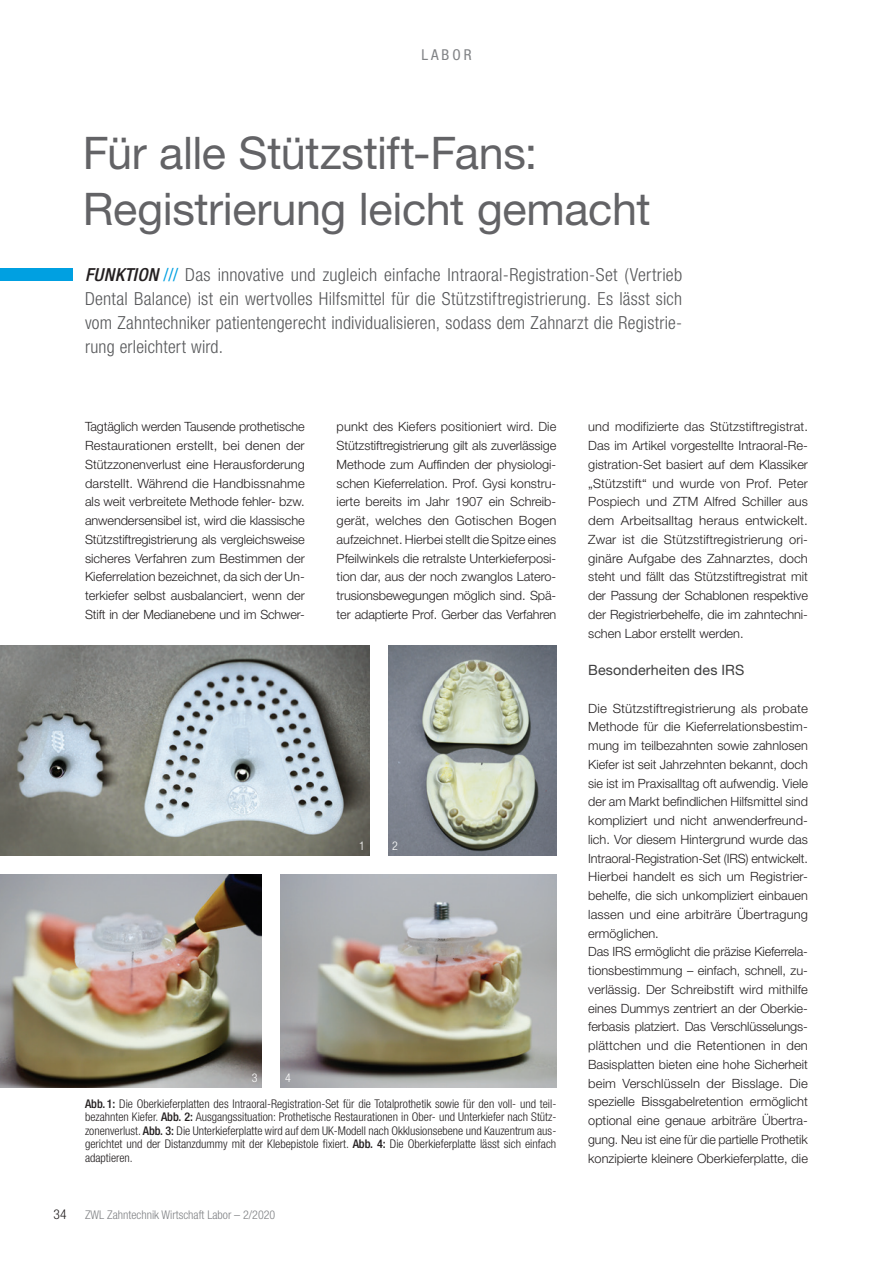
<style>
.page{position:relative;width:893px;height:1263px;background:#fff}
.page>*{position:absolute;margin:0;border:0;box-sizing:border-box;transform-origin:0 0}
.Headline{font:45px/56.2px "Helvetica Neue LT Std";letter-spacing:-.01em;color:#636366}
.Teaser{font:300 condensed 18px/24px "Helvetica Neue LT Std";letter-spacing:.015em;color:#57585a;text-align:justify}
.t1{font:condensed 15px "Helvetica Neue LT Std";letter-spacing:.2em;color:#808285}
.Crossheading{font:14.25px "Helvetica Neue LT Std";letter-spacing:.01em;color:#3e3e3f}
.t2{font:300 condensed 13.5px "Helvetica Neue";color:#231f20}
.Content{font:300 12.75px/18.8px "Helvetica Neue LT Std";color:#231f20;text-align:justify}
.Content-2{font:300 12.75px/18.8px "Helvetica Neue LT Std";color:#231f20;scale:1.04 1}
.t3{font:300 condensed 12px/13.5px "Helvetica Neue LT Std";color:#231f20;text-align:justify}
.t4{font:300 condensed 12px "Helvetica Neue LT Std";color:#808285}
.Image{font:300 condensed 12px "Helvetica Neue LT Std";color:#fff}
.s1{font-weight:500;font-style:italic;color:#231f20}
.s2{font-weight:400;color:#00a0e1}
.s3{font-weight:500}
</style>
<div class="page">
<div style="left:0;top:268px;width:72px;height:13px;background:#00a0e1"></div>
<img style="left:388px;top:645px;width:168px;height:211px">
<img style="left:281px;top:875px;width:275px;height:213px">
<img style="left:0;top:645px;width:369px;height:211px">
<img style="left:0;top:875px;width:262px;height:213px">
<p class="t1" style="left:421px;top:46px;width:52px">LABOR</p>
<p class="Headline" style="left:83px;top:124px;width:569px">Für alle Stützstift-Fans:<br>Registrierung leicht gemacht</p>
<p class="Teaser" style="left:85px;top:263px;width:599px"><span class="s1">FUNKTION</span> <span class="s2">///</span> Das innovative und zugleich einfache Intraoral-Registration-Set (Vertrieb Dental Balance) ist ein wertvolles Hilfsmittel für die Stützstiftregistrierung. Es lässt sich vom Zahntechniker patientengerecht individualisieren, sodass dem Zahnarzt die Registrie&shy;rung erleichtert wird.</p>
<p class="Content" style="left:85px;top:417px;width:221px">Tagtäglich werden Tausende prothetische Restaurationen erstellt, bei denen der Stützzonenverlust eine Herausforderung darstellt. Während die Handbissnahme als weit verbreitete Methode fehler- bzw. anwendersensibel ist, wird die klassische Stützstiftregistrierung als vergleichsweise sicheres Verfahren zum Bestimmen der Kieferrelation bezeichnet, da sich der Un&shy;terkiefer selbst ausbalanciert, wenn der Stift in der Medianebene und im Schwer-</p>
<p class="Content" style="left:337px;top:417px;width:221px;text-align:left">punkt des Kiefers positioniert wird. Die Stützstiftregistrierung gilt als zuverlässige Methode zum Auffinden der physiologi&shy;schen Kieferrelation. Prof. Gysi konstru&shy;ierte bereits im Jahr 1907 ein Schreib&shy;gerät, welches den Gotischen Bogen aufzeichnet. Hierbei stellt die Spitze eines Pfeilwinkels die retralste Unterkieferposi&shy;tion dar, aus der noch zwanglos Latero&shy;trusionsbewegungen möglich sind. Spä&shy;ter adaptierte Prof. Gerber das Verfahren</p>
<p class="Content" style="left:588px;top:417px;width:221px">und modifizierte das Stützstiftregistrat.<br>Das im Artikel vorgestellte Intraoral-Re&shy;gistration-Set basiert auf dem Klassiker „Stützstift“ und wurde von Prof. Peter Pospiech und ZTM Alfred Schiller aus dem Arbeitsalltag heraus entwickelt.<br>Zwar ist die Stützstiftregistrierung ori&shy;ginäre Aufgabe des Zahnarztes, doch steht und fällt das Stützstiftregistrat mit der Passung der Schablonen respektive der Registrierbehelfe, die im zahntechni&shy;schen Labor erstellt werden.</p>
<p class="Crossheading" style="left:588px;top:661px;width:158px">Besonderheiten des IRS</p>
<p class="Content-2" style="left:588px;top:698px;width:213px">Die Stützstiftregistrierung als probate Methode für die Kieferrelationsbestim&shy;mung im teilbezahnten sowie zahnlosen Kiefer ist seit Jahrzehnten bekannt, doch sie ist im Praxisalltag oft aufwendig. Viele der am Markt befindlichen Hilfsmittel sind kompliziert und nicht anwenderfreund&shy;lich. Vor diesem Hintergrund wurde das Intraoral-Registration-Set (IRS) entwickelt.<br>Hierbei handelt es sich um Registrier&shy;behelfe, die sich unkompliziert einbauen lassen und eine arbiträre Übertragung ermöglichen.</p>
<p class="Content" style="left:588px;top:942px;width:221px">Das IRS ermöglicht die präzise Kieferrela&shy;tionsbestimmung – einfach, schnell, zu&shy;verlässig. Der Schreibstift wird mithilfe eines Dummys zentriert an der Oberkie&shy;ferbasis platziert. Das Verschlüsselungs&shy;plättchen und die Retentionen in den Basisplatten bieten eine hohe Sicherheit beim Verschlüsseln der Bisslage. Die spezielle Bissgabelretention ermöglicht optional eine genaue arbiträre Übertra&shy;gung. Neu ist eine für die partielle Prothetik konzipierte kleinere Oberkieferplatte, die</p>
<p class="Image" style="left:359px;top:839px;width:7px">1</p>
<p class="Image" style="left:392px;top:839px;width:7px">2</p>
<p class="Image" style="left:285px;top:1071px;width:7px">4</p>
<p class="t3" style="left:85px;top:1096px;width:473px"><span class="s3">Abb. 1:</span> Die Oberkieferplatten des Intraoral-Registration-Set für die Totalprothetik sowie für den voll- und teil&shy;bezahnten Kiefer. <span class="s3">Abb. 2:</span> Ausgangssituation: Prothetische Restaurationen in Ober- und Unterkiefer nach Stütz&shy;zonenverlust. <span class="s3">Abb. 3:</span> Die Unterkieferplatte wird auf dem UK-Modell nach Okklusionsebene und Kauzentrum aus&shy;gerichtet und der Distanzdummy mit der Klebepistole fixiert. <span class="s3">Abb. 4:</span> Die Oberkieferplatte lässt sich einfach adaptieren.</p>
<p class="Image" style="left:252px;top:1071px;width:7px">3</p>
<p class="t2" style="left:54px;top:1206px;width:14px">34</p>
<p class="t4" style="left:85px;top:1208px;width:192px">ZWL Zahntechnik Wirtschaft Labor – 2/2020</p>
</div>
